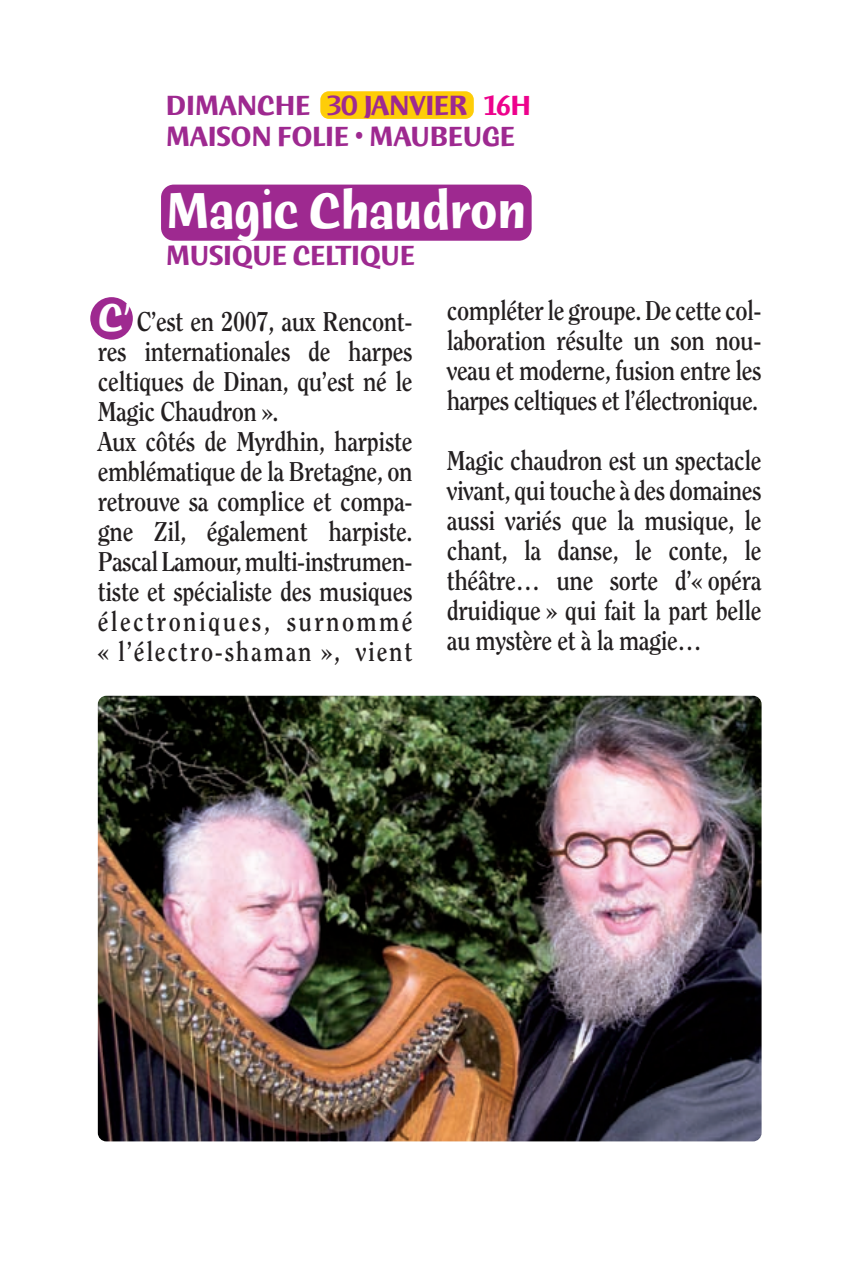
<style>
.page{position:relative;width:851px;height:1263px;background:#fff}
.page>*{position:absolute;margin:0;border:0;box-sizing:border-box;transform-origin:0 0}
.t1{font:700 54px "Humana Sans ITC";letter-spacing:-.015em;color:#fff;scale:.9 1}
.t2{font:700 30px/30.6px "Humana Sans ITC";letter-spacing:-.015em;color:#9e2990;scale:.9 1}
.t3{font:700 27px/30px "Clearface";letter-spacing:-.015em;color:#231f20;text-align:justify;scale:.9 1}
.s1{color:#ed028c}
.s2{font-family:"Humana Sans ITC";font-size:42px;color:#fff}
</style>
<div class="page">
<div style="left:320px;top:91px;width:153px;height:28px;background:#fecd08;border-radius:9px"></div>
<div style="left:161px;top:185px;width:370px;height:56px;background:#9e2990;border-radius:13px"></div>
<div style="left:90px;top:297px;width:43px;height:43px;background:#9e2990;border-radius:50%"></div>
<img style="left:98px;top:696px;width:663px;height:445px;border-radius:9px">
<p class="t2" style="left:166px;top:91px;width:407px">DIMANCHE 30 JANVIER <span class="s1">16H<br></span>MAISON FOLIE • MAUBEUGE</p>
<h1 class="t1" style="left:166px;top:186px;width:401px">Magic Chaudron</h1>
<p class="t2" style="left:166px;top:242px;width:278px">MUSIQUE CELTIQUE</p>
<p class="t3" style="left:98px;top:308px;width:351px;text-align:left"><span class="s2">C’</span> C’est en 2007, aux Rencont&shy;res internationales de harpes celtiques de Dinan, qu’est né le<br>Magic Chaudron ».<br>Aux côtés de Myrdhin, harpiste emblématique de la Bretagne, on retrouve sa complice et compa&shy;gne Zil, également harpiste.<br>Pascal Lamour, multi-instrumen&shy;tiste et spécialiste des musiques électroniques, surnommé « l’électro-shaman », vient</p>
<p class="t3" style="left:446px;top:297px;width:351px">compléter le groupe. De cette col&shy;laboration résulte un son nou&shy;veau et moderne, fusion entre les harpes celtiques et l’électronique.</p>
<p class="t3" style="left:446px;top:447px;width:351px">Magic chaudron est un spectacle vivant, qui touche à des domaines aussi variés que la musique, le chant, la danse, le conte, le théâtre… une sorte d’« opéra druidique » qui fait la part belle au mystère et à la magie…</p>
</div>
